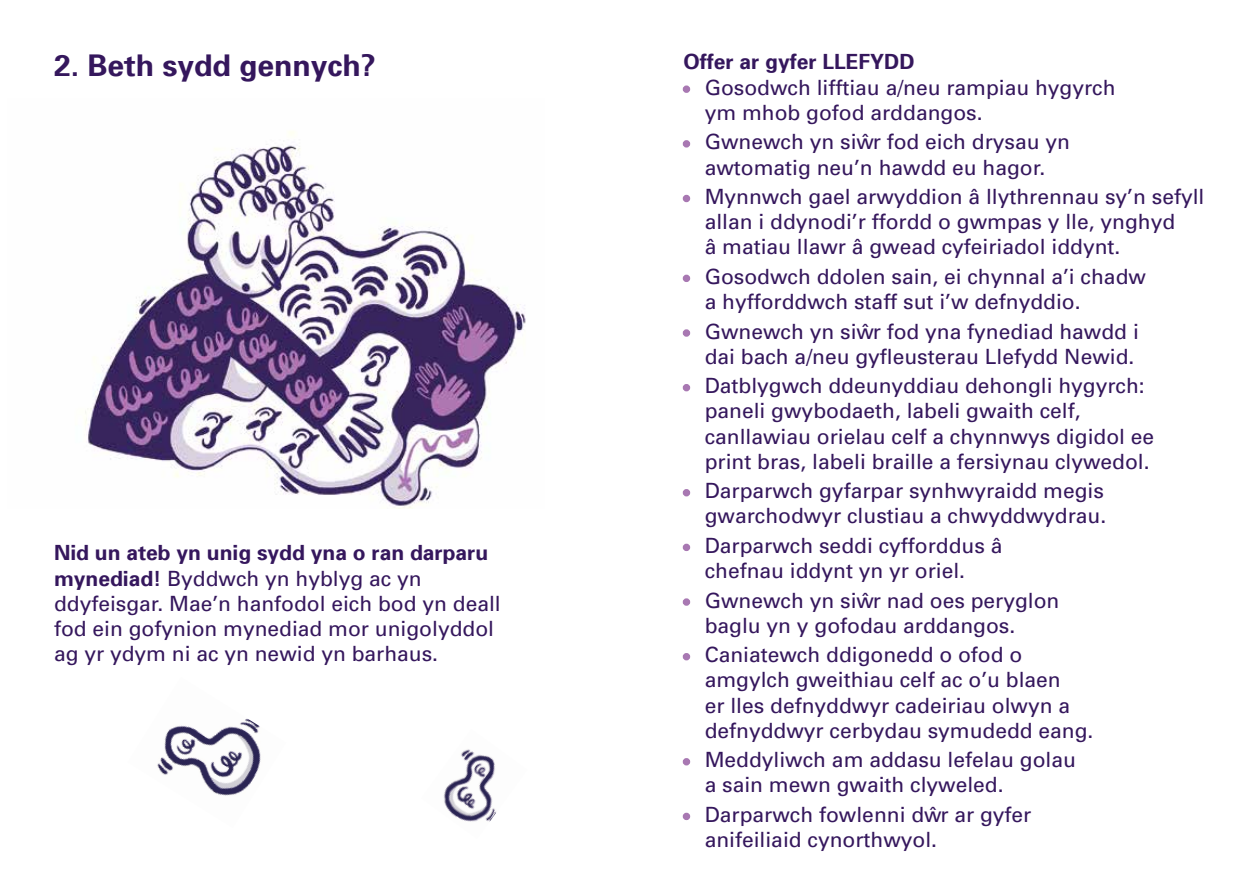
<style>
.page{position:relative;width:1259px;height:893px;background:#fff}
.page>*{position:absolute;margin:0;border:0;box-sizing:border-box;transform-origin:0 0}
.t1{font:700 30px "Univers 65";color:#35175d}
.t2{font:21px/25.2px "Univers";color:#35175d}
.t3{font:700 21px "Univers 65";color:#35175d}
.s1{font-family:"Univers 65";font-weight:700}
.s2{font-family:"Myriad Pro";color:#a878b2}
</style>
<div class="page">
<img style="left:84px;top:131px;width:442px;height:378px">
<img style="left:443px;top:749px;width:53px;height:73px">
<img style="left:157px;top:718px;width:104px;height:78px">
<h1 class="t1" style="left:54px;top:46px;width:323px">2. Beth sydd gennych?</h1>
<p class="t3" style="left:54px;top:539px;width:436px">Nid un ateb yn unig sydd yna o ran darparu</p>
<p class="t2" style="left:54px;top:566px;width:448px"><span class="s1">mynediad!</span> Byddwch yn hyblyg ac yn ddyfeisgar. Mae’n hanfodol eich bod yn deall fod ein gofynion mynediad mor unigolyddol ag yr ydym ni ac yn newid yn barhaus.</p>
<p class="t3" style="left:683px;top:49px;width:233px">Offer ar gyfer LLEFYDD</p>
<p class="t2" style="left:705px;top:75px;width:412px;text-indent:-21px"><span class="s2">•</span> Gosodwch lifftiau a/neu rampiau hygyrch ym mhob gofod arddangos.</p>
<p class="t2" style="left:683px;top:130px;width:388px;text-align:center"><span class="s2">•</span> Gwnewch yn siwˆ r fod eich drysau yn awtomatig neu’n hawdd eu hagor.</p>
<p class="t2" style="left:705px;top:184px;width:501px;text-indent:-21px"><span class="s2">•</span> Mynnwch gael arwyddion â llythrennau sy’n sefyll allan i ddynodi’r ffordd o gwmpas y lle, ynghyd<br>â matiau llawr â gwead cyfeiriadol iddynt.</p>
<p class="t2" style="left:705px;top:264px;width:443px;text-indent:-21px"><span class="s2">•</span> Gosodwch ddolen sain, ei chynnal a’i chadw a hyfforddwch staff sut i’w defnyddio.</p>
<p class="t2" style="left:683px;top:319px;width:457px;text-align:right"><span class="s2">•</span> Gwnewch yn siwˆ r fod yna fynediad hawdd i dai bach a/neu gyfleusterau Llefydd Newid.</p>
<p class="t2" style="left:705px;top:373px;width:451px;text-indent:-21px"><span class="s2">•</span> Datblygwch ddeunyddiau dehongli hygyrch: paneli gwybodaeth, labeli gwaith celf, canllawiau orielau celf a chynnwys digidol ee print bras, labeli braille a fersiynau clywedol.</p>
<p class="t2" style="left:683px;top:478px;width:424px;text-align:right"><span class="s2">•</span> Darparwch gyfarpar synhwyraidd megis gwarchodwyr clustiau a chwyddwydrau.</p>
<p class="t2" style="left:705px;top:533px;width:299px;text-indent:-21px"><span class="s2">•</span> Darparwch seddi cyfforddus â chefnau iddynt yn yr oriel.</p>
<p class="t2" style="left:705px;top:588px;width:356px;text-indent:-21px"><span class="s2">•</span> Gwnewch yn siwˆ r nad oes peryglon baglu yn y gofodau arddangos.</p>
<p class="t2" style="left:705px;top:642px;width:390px;text-indent:-21px"><span class="s2">•</span> Caniatewch ddigonedd o ofod o amgylch gweithiau celf ac o’u blaen<br>er lles defnyddwyr cadeiriau olwyn a defnyddwyr cerbydau symudedd eang.</p>
<p class="t2" style="left:705px;top:747px;width:373px;text-indent:-21px"><span class="s2">•</span> Meddyliwch am addasu lefelau golau a sain mewn gwaith clyweled.</p>
<p class="t2" style="left:705px;top:802px;width:328px;text-indent:-21px"><span class="s2">•</span> Darparwch fowlenni dwˆ r ar gyfer anifeiliaid cynorthwyol.</p>
</div>
